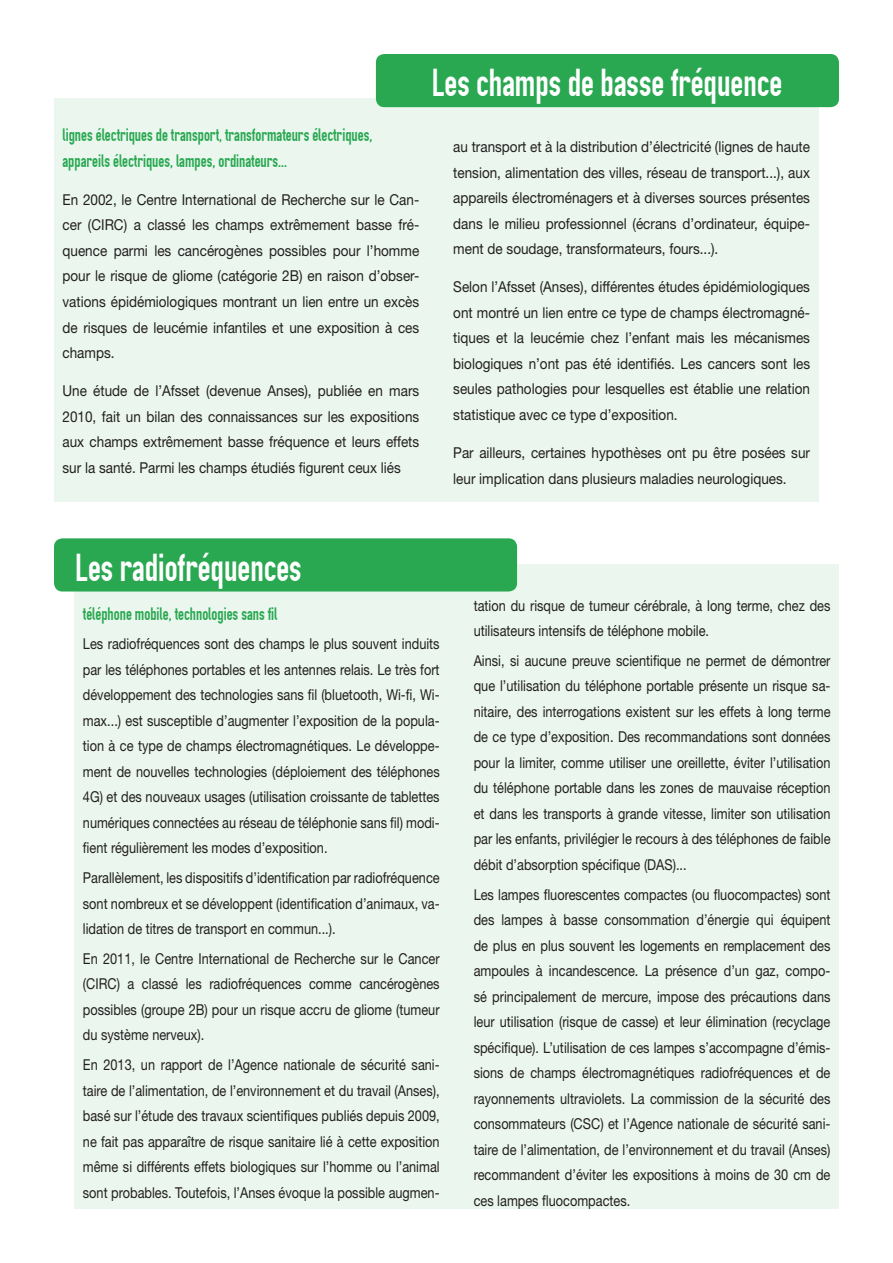
<style>
.page{position:relative;width:893px;height:1263px;background:#fff}
.page>*{position:absolute;margin:0;border:0;box-sizing:border-box;transform-origin:0 0}
.t1{font:39px "OSP DIN";color:#fff;scale:.9 1}
.t2{font:18px/25.5px "OSP DIN";color:#29a851;scale:.9 1}
.t3{font:15px/25.5px "Helvetica Neue LT Std";color:#231f20;text-align:justify;scale:.85 1}
.t4{font:15px/25.5px "Helvetica Neue LT Std";color:#231f20;text-align:justify;scale:.9 1}
</style>
<div class="page">
<div style="left:54px;top:98px;width:765px;height:404px;background:#eaf6ee"></div>
<div style="left:376px;top:54px;width:463px;height:53px;background:#29a851;border-radius:9px"></div>
<div style="left:74px;top:565px;width:765px;height:644px;background:#eaf6ee"></div>
<div style="left:54px;top:538px;width:463px;height:53px;background:#29a851;border-radius:9px"></div>
<p class="t2" style="left:63px;top:123px;width:346px">lignes électriques de transport, transformateurs électriques, appareils électriques, lampes, ordinateurs...</p>
<p class="t4" style="left:63px;top:187px;width:398px">En 2002, le Centre International de Recherche sur le Can&shy;cer (CIRC) a classé les champs extrêmement basse fré&shy;quence parmi les cancérogènes possibles pour l’homme pour le risque de gliome (catégorie 2B) en raison d’obser&shy;vations épidémiologiques montrant un lien entre un excès de risques de leucémie infantiles et une exposition à ces champs.</p>
<p class="t4" style="left:63px;top:378px;width:398px">Une étude de l’Afsset (devenue Anses), publiée en mars 2010, fait un bilan des connaissances sur les expositions aux champs extrêmement basse fréquence et leurs effets sur la santé. Parmi les champs étudiés figurent ceux liés</p>
<p class="t1" style="left:432px;top:63px;width:391px">Les champs de basse fréquence</p>
<p class="t4" style="left:453px;top:134px;width:398px">au transport et à la distribution d’électricité (lignes de haute tension, alimentation des villes, réseau de transport...), aux appareils électroménagers et à diverses sources présentes dans le milieu professionnel (écrans d’ordinateur, équipe&shy;ment de soudage, transformateurs, fours...).</p>
<p class="t4" style="left:453px;top:274px;width:398px">Selon l’Afsset (Anses), différentes études épidémiologiques ont montré un lien entre ce type de champs électromagné&shy;tiques et la leucémie chez l’enfant mais les mécanismes biologiques n’ont pas été identifiés. Les cancers sont les seules pathologies pour lesquelles est établie une relation statistique avec ce type d’exposition.</p>
<p class="t4" style="left:453px;top:440px;width:398px">Par ailleurs, certaines hypothèses ont pu être posées sur leur implication dans plusieurs maladies neurologiques.</p>
<p class="t1" style="left:75px;top:547px;width:253px">Les radiofréquences</p>
<p class="t2" style="left:83px;top:601px;width:218px">téléphone mobile, technologies sans fil</p>
<p class="t3" style="left:83px;top:631px;width:421px">Les radiofréquences sont des champs le plus souvent induits par les téléphones portables et les antennes relais. Le très fort développement des technologies sans fil (bluetooth, Wi-fi, Wi&shy;max...) est susceptible d’augmenter l’exposition de la popula&shy;tion à ce type de champs électromagnétiques. Le développe&shy;ment de nouvelles technologies (déploiement des téléphones 4G) et des nouveaux usages (utilisation croissante de tablettes numériques connectées au réseau de téléphonie sans fil) modi&shy;fient régulièrement les modes d’exposition.</p>
<p class="t3" style="left:83px;top:865px;width:421px">Parallèlement, les dispositifs d’identification par radiofréquence sont nombreux et se développent (identification d’animaux, va&shy;lidation de titres de transport en commun...).</p>
<p class="t3" style="left:83px;top:945px;width:421px">En 2011, le Centre International de Recherche sur le Cancer (CIRC) a classé les radiofréquences comme cancérogènes possibles (groupe 2B) pour un risque accru de gliome (tumeur du système nerveux).</p>
<p class="t3" style="left:83px;top:1052px;width:421px">En 2013, un rapport de l’Agence nationale de sécurité sani&shy;taire de l’alimentation, de l’environnement et du travail (Anses), basé sur l’étude des travaux scientifiques publiés depuis 2009, ne fait pas apparaître de risque sanitaire lié à cette exposition même si différents effets biologiques sur l’homme ou l’animal sont probables. Toutefois, l’Anses évoque la possible augmen-</p>
<p class="t3" style="left:474px;top:592px;width:421px">tation du risque de tumeur cérébrale, à long terme, chez des utilisateurs intensifs de téléphone mobile.</p>
<p class="t3" style="left:474px;top:648px;width:421px">Ainsi, si aucune preuve scientifique ne permet de démontrer que l’utilisation du téléphone portable présente un risque sa&shy;nitaire, des interrogations existent sur les effets à long terme de ce type d’exposition. Des recommandations sont données pour la limiter, comme utiliser une oreillette, éviter l’utilisation du téléphone portable dans les zones de mauvaise réception et dans les transports à grande vitesse, limiter son utilisation par les enfants, privilégier le recours à des téléphones de faible débit d’absorption spécifique (DAS)...</p>
<p class="t3" style="left:474px;top:881px;width:421px">Les lampes fluorescentes compactes (ou fluocompactes) sont des lampes à basse consommation d’énergie qui équipent de plus en plus souvent les logements en remplacement des ampoules à incandescence. La présence d’un gaz, compo&shy;sé principalement de mercure, impose des précautions dans leur utilisation (risque de casse) et leur élimination (recyclage spécifique). L’utilisation de ces lampes s’accompagne d’émis&shy;sions de champs électromagnétiques radiofréquences et de rayonnements ultraviolets. La commission de la sécurité des consommateurs (CSC) et l’Agence nationale de sécurité sani&shy;taire de l’alimentation, de l’environnement et du travail (Anses) recommandent d’éviter les expositions à moins de 30 cm de ces lampes fluocompactes.</p>
</div>
